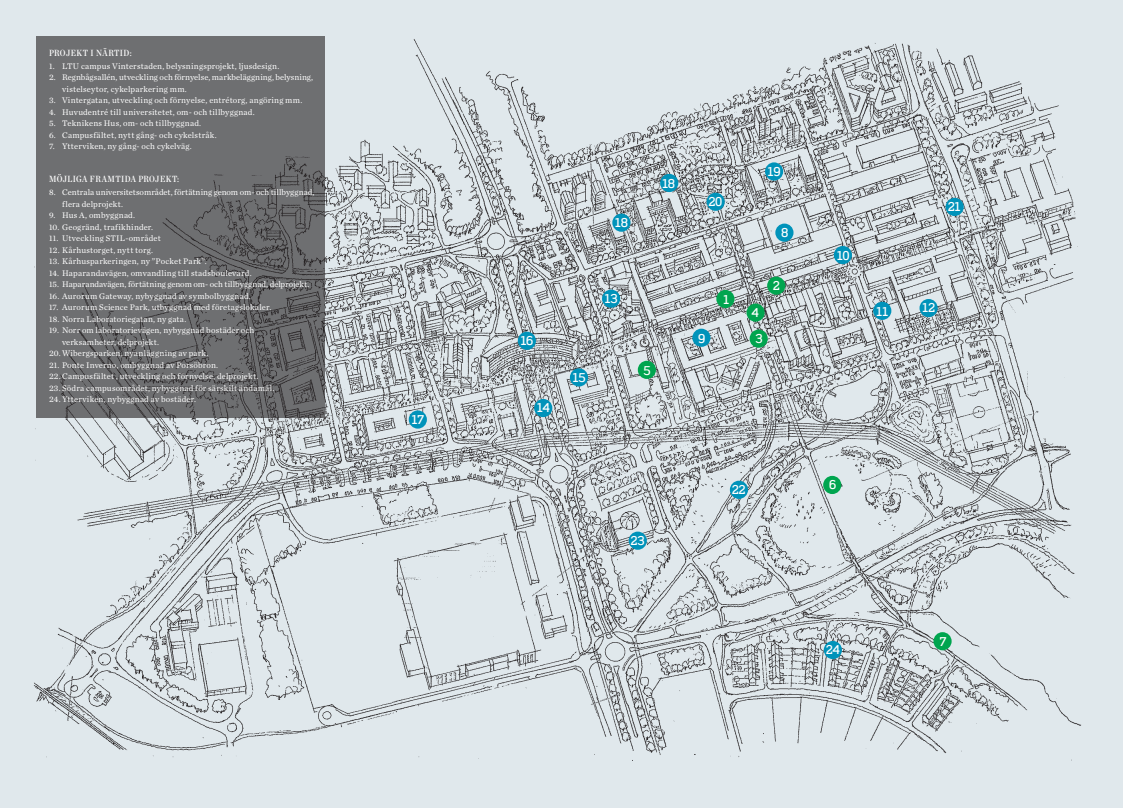
<style>
.page{position:relative;width:1123px;height:808px;background:#e0e8ec}
.page>*{position:absolute;margin:0;border:0;box-sizing:border-box;transform-origin:0 0}
.t1{font:12.3px "Scene AH Medium";letter-spacing:-.125em;color:#fff}
.t2{font:9px "Chronicle Deck Cond Semi";letter-spacing:.045em;color:#fff}
.t3{font:8.5px/11.5px "Chronicle Text G1";letter-spacing:.015em;color:#fff}
</style>
<div class="page">
<img style="left:33px;top:36px;width:1048px;height:725px">
<div style="left:933px;top:632px;width:18px;height:18px;background:#00a54f;border-radius:50%"></div>
<div style="left:823px;top:641px;width:19px;height:18px;background:#0093ba;border-radius:50%"></div>
<div style="left:823px;top:476px;width:18px;height:18px;background:#00a54f;border-radius:50%"></div>
<div style="left:628px;top:532px;width:19px;height:18px;background:#0093ba;border-radius:50%"></div>
<div style="left:730px;top:481px;width:18px;height:18px;background:#0093ba;border-radius:50%"></div>
<div style="left:534px;top:399px;width:18px;height:18px;background:#0093ba;border-radius:50%"></div>
<div style="left:570px;top:368px;width:18px;height:18px;background:#0093ba;border-radius:50%"></div>
<div style="left:518px;top:332px;width:18px;height:18px;background:#0093ba;border-radius:50%"></div>
<div style="left:706px;top:193px;width:18px;height:18px;background:#0093ba;border-radius:50%"></div>
<div style="left:919px;top:299px;width:18px;height:18px;background:#0093ba;border-radius:50%"></div>
<div style="left:945px;top:198px;width:18px;height:18px;background:#0093ba;border-radius:50%"></div>
<div style="left:612px;top:214px;width:18px;height:18px;background:#0093ba;border-radius:50%"></div>
<div style="left:765px;top:162px;width:18px;height:19px;background:#0093ba;border-radius:50%"></div>
<div style="left:660px;top:174px;width:18px;height:18px;background:#0093ba;border-radius:50%"></div>
<div style="left:602px;top:290px;width:18px;height:18px;background:#0093ba;border-radius:50%"></div>
<div style="left:775px;top:224px;width:18px;height:18px;background:#0093ba;border-radius:50%"></div>
<div style="left:833px;top:246px;width:19px;height:18px;background:#0093ba;border-radius:50%"></div>
<div style="left:873px;top:302px;width:18px;height:18px;background:#0093ba;border-radius:50%"></div>
<div style="left:749px;top:330px;width:18px;height:18px;background:#00a54f;border-radius:50%"></div>
<div style="left:767px;top:277px;width:18px;height:18px;background:#00a54f;border-radius:50%"></div>
<div style="left:692px;top:329px;width:18px;height:18px;background:#0093ba;border-radius:50%"></div>
<div style="left:638px;top:361px;width:18px;height:18px;background:#00a54f;border-radius:50%"></div>
<div style="left:716px;top:290px;width:18px;height:18px;background:#00a54f;border-radius:50%"></div>
<div style="left:746px;top:303px;width:18px;height:19px;background:#00a54f;border-radius:50%"></div>
<div style="left:409px;top:410px;width:18px;height:19px;background:#0093ba;border-radius:50%"></div>
<svg style="left:36px;top:36px;width:288px;height:381px;background:#6a6a6c"></svg>
<p class="t2" style="left:49px;top:46px;width:84px">PROJEKT I NÄRTID:</p>
<p class="t3" style="left:49px;top:60px;width:232px">1. LTU campus Vinterstaden, belysningsprojekt, ljusdesign.</p>
<p class="t3" style="left:62px;top:71px;width:252px;text-indent:-13px">2. Regnbågsallén, utveckling och förnyelse, markbeläggning, belysning, vistelseytor, cykelparkering mm.</p>
<p class="t3" style="left:49px;top:94px;width:255px">3. Vintergatan, utveckling och förnyelse, entrétorg, angöring mm.</p>
<p class="t3" style="left:49px;top:106px;width:207px">4. Huvudentré till universitetet, om- och tillbyggnad.</p>
<p class="t3" style="left:49px;top:117px;width:154px">5. Teknikens Hus, om- och tillbyggnad.</p>
<p class="t3" style="left:49px;top:129px;width:169px">6. Campusfältet, nytt gång- och cykelstråk.</p>
<p class="t3" style="left:49px;top:140px;width:144px">7. Ytterviken, ny gång- och cykelväg.</p>
<p class="t2" style="left:49px;top:172px;width:132px">MÖJLIGA FRAMTIDA PROJEKT:</p>
<p class="t3" style="left:62px;top:186px;width:254px;text-indent:-13px">8. Centrala universitetsområdet, förtätning genom om- och tillbyggnad, flera delprojekt.</p>
<p class="t3" style="left:49px;top:209px;width:88px">9. Hus A, ombyggnad.</p>
<p class="t3" style="left:49px;top:221px;width:106px">10. Geogränd, trafikhinder.</p>
<p class="t3" style="left:49px;top:232px;width:113px">11. Utveckling STIL-området</p>
<p class="t3" style="left:49px;top:244px;width:105px">12. Kårhustorget, nytt torg.</p>
<p class="t3" style="left:49px;top:255px;width:159px">13. Kårhusparkeringen, ny ”Pocket Park”.</p>
<p class="t3" style="left:49px;top:267px;width:204px">14. Haparandavägen, omvandling till stadsboulevard.</p>
<p class="t3" style="left:49px;top:278px;width:262px">15. Haparandavägen, förtätning genom om- och tillbyggnad, delprojekt.</p>
<p class="t3" style="left:49px;top:290px;width:203px">16. Aurorum Gateway, nybyggnad av symbolbyggnad.</p>
<p class="t3" style="left:49px;top:301px;width:224px">17. Aurorum Science Park, utbyggnad med företagslokaler.</p>
<p class="t3" style="left:49px;top:313px;width:139px">18. Norra Laboratoriegatan, ny gata.</p>
<p class="t3" style="left:49px;top:324px;width:207px">19. Norr om laboratorievägen, nybyggnad bostäder och</p>
<p class="t3" style="left:62px;top:336px;width:98px">verksamheter, delprojekt.</p>
<p class="t3" style="left:49px;top:347px;width:161px">20.Wibergsparken, nyanläggning av park.</p>
<p class="t3" style="left:49px;top:359px;width:211px">21. Ponte Inverno, ombyggnad av Porsöbron.<br>22.Campusfältet , utveckling och förnyelse, delprojekt.</p>
<p class="t3" style="left:49px;top:382px;width:227px">23. Södra campusområdet, nybyggnad för särskilt ändamål.<br>24.Ytterviken, nybyggnad av bostäder.</p>
<h1 class="t1" style="left:411px;top:412px;width:15px">17</h1>
<h1 class="t1" style="left:614px;top:215px;width:16px">18</h1>
<h1 class="t1" style="left:661px;top:176px;width:16px">18</h1>
<h1 class="t1" style="left:519px;top:333px;width:16px">16</h1>
<h1 class="t1" style="left:536px;top:400px;width:15px">14</h1>
<h1 class="t1" style="left:603px;top:291px;width:16px">13</h1>
<h1 class="t1" style="left:571px;top:369px;width:16px">15</h1>
<h1 class="t1" style="left:643px;top:362px;width:9px">5</h1>
<h1 class="t1" style="left:708px;top:194px;width:16px">20</h1>
<h1 class="t1" style="left:697px;top:330px;width:9px">9</h1>
<h1 class="t1" style="left:722px;top:292px;width:9px">1</h1>
<h1 class="t1" style="left:767px;top:164px;width:16px">19</h1>
<h1 class="t1" style="left:780px;top:225px;width:9px">8</h1>
<h1 class="t1" style="left:751px;top:305px;width:9px">4</h1>
<h1 class="t1" style="left:755px;top:331px;width:9px">3</h1>
<h1 class="t1" style="left:772px;top:278px;width:9px">2</h1>
<h1 class="t1" style="left:630px;top:533px;width:16px">23</h1>
<h1 class="t1" style="left:731px;top:482px;width:16px">22</h1>
<h1 class="t1" style="left:836px;top:248px;width:15px">10</h1>
<h1 class="t1" style="left:875px;top:303px;width:15px">11</h1>
<h1 class="t1" style="left:947px;top:199px;width:16px">21</h1>
<h1 class="t1" style="left:921px;top:300px;width:16px">12</h1>
<h1 class="t1" style="left:829px;top:477px;width:9px">6</h1>
<h1 class="t1" style="left:825px;top:642px;width:16px">24</h1>
<h1 class="t1" style="left:939px;top:634px;width:9px">7</h1>
</div>
